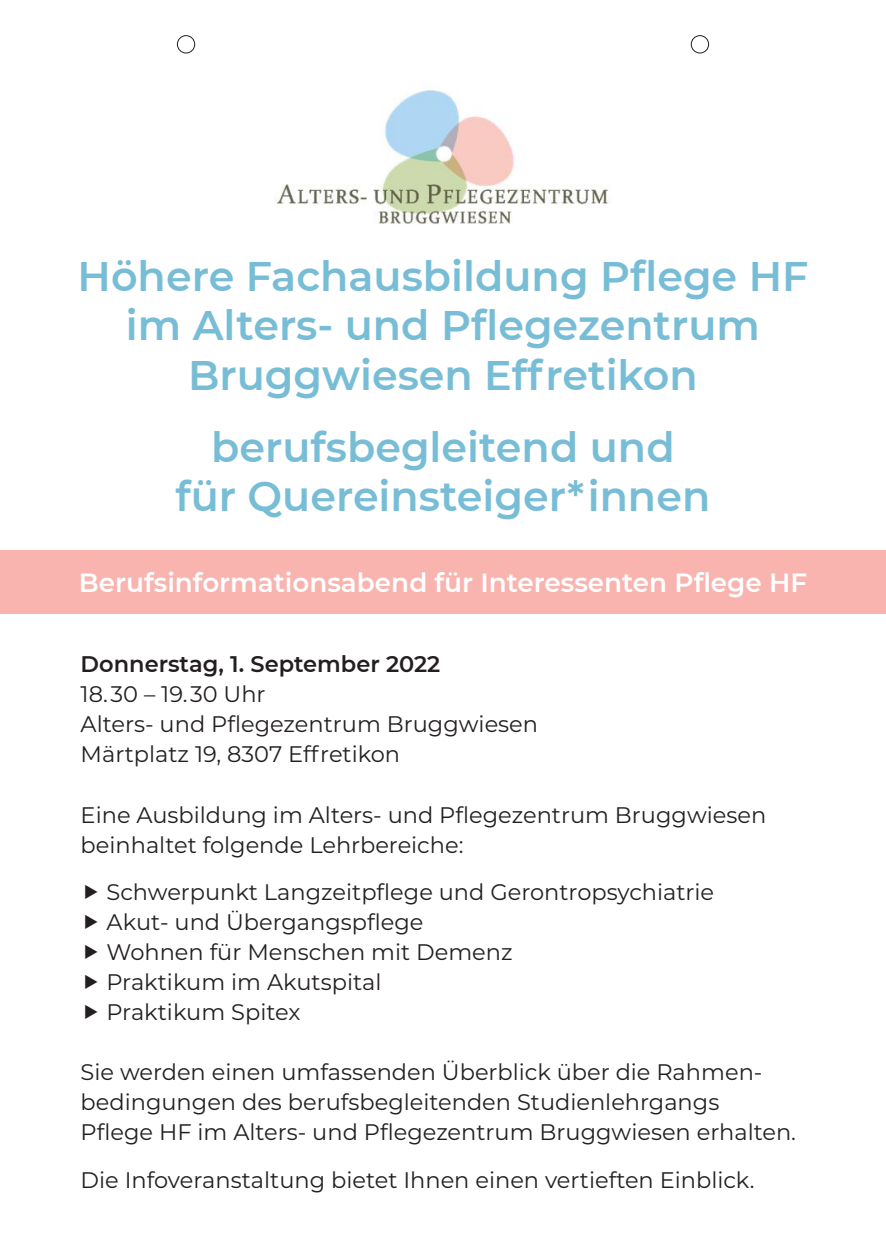
<style>
.page{position:relative;width:886px;height:1241px;background:#fff}
.page>*{position:absolute;margin:0;border:0;box-sizing:border-box;transform-origin:0 0}
.t1{font:600 41.25px/49.5px "Montserrat";color:#78bdd6;text-align:center}
.t2{font:600 26.25px "Montserrat";color:#fff}
.t3{font:22.5px/30px "Montserrat";color:#231f20}
.t4{font:600 22.5px "Montserrat";color:#231f20}
</style>
<div class="page">
<div style="left:0;top:550px;width:886px;height:64px;background:#f9b4af"></div>
<div style="left:177px;top:35px;width:18px;height:18px;border:1px solid #231f20;border-radius:50%"></div>
<div style="left:691px;top:35px;width:18px;height:18px;border:1px solid #231f20;border-radius:50%"></div>
<img style="left:277px;top:88px;width:332px;height:136px">
<h1 class="t1" style="left:78px;top:249px;width:732px">Höhere Fachausbildung Pflege HF im Alters- und Pflegezentrum<br>Bruggwiesen Effretikon</h1>
<h1 class="t1" style="left:176px;top:420px;width:536px">berufsbegleitend und<br>für Quereinsteiger*innen</h1>
<p class="t2" style="left:79px;top:564px;width:730px">Berufsinformationsabend für Interessenten Pflege HF</p>
<p class="t4" style="left:81px;top:648px;width:361px">Donnerstag, 1. September 2022</p>
<p class="t3" style="left:81px;top:678px;width:459px">18.30 – 19.30 Uhr<br>Alters- und Pflegezentrum Bruggwiesen<br>Märtplatz 19, 8307 Effretikon</p>
<p class="t3" style="left:81px;top:798px;width:687px">Eine Ausbildung im Alters- und Pflegezentrum Bruggwiesen beinhaltet folgende Lehrbereiche:</p>
<p class="t3" style="left:107px;top:876px;width:609px">Schwerpunkt Langzeitpflege und Gerontropsychiatrie<br>Akut- und Übergangspflege<br>Wohnen für Menschen mit Demenz<br>Praktikum im Akutspital<br>Praktikum Spitex</p>
<p class="t3" style="left:81px;top:1056px;width:717px">Sie werden einen umfassenden Überblick über die Rahmen&shy;bedingungen des berufsbegleitenden Studienlehrgangs<br>Pflege HF im Alters- und Pflegezentrum Bruggwiesen erhalten.</p>
<p class="t3" style="left:81px;top:1163px;width:675px">Die Infoveranstaltung bietet Ihnen einen vertieften Einblick.</p>
</div>
